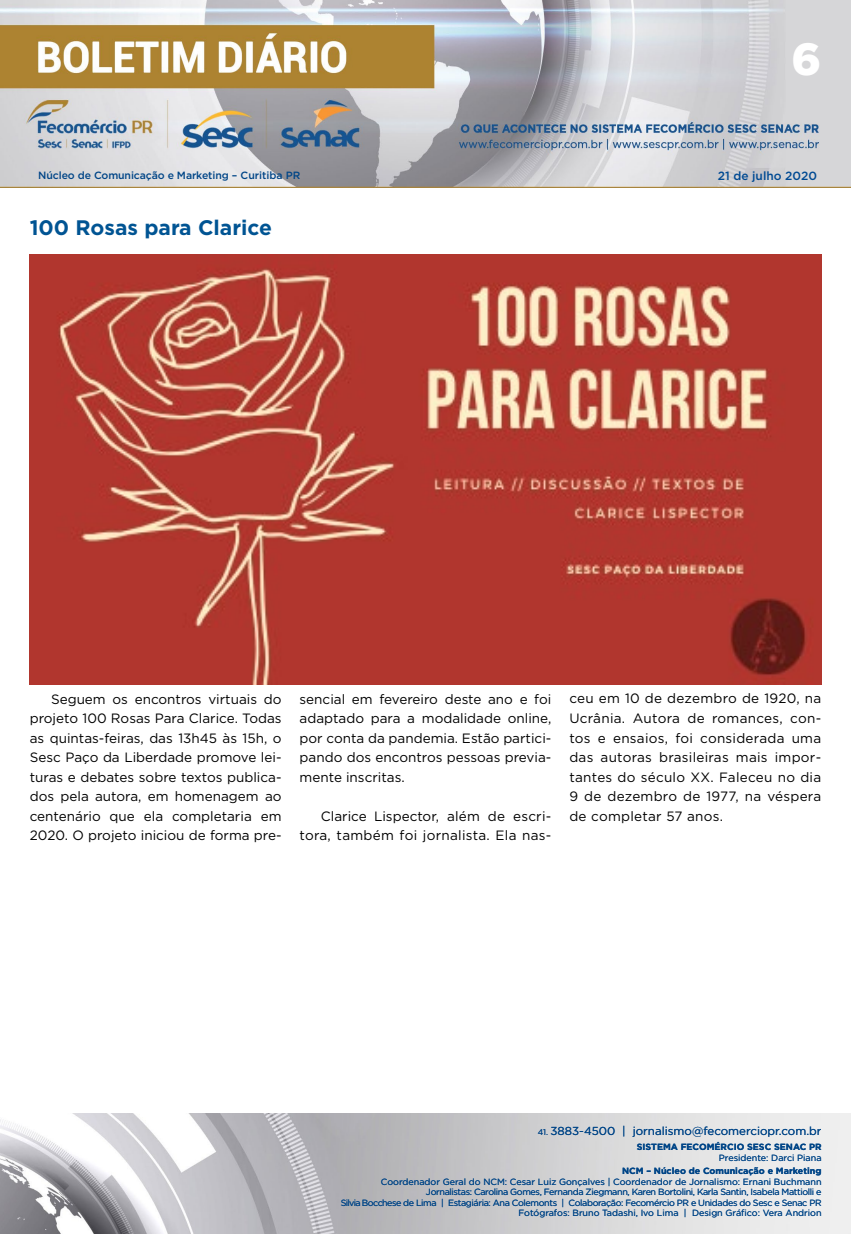
<style>
.page{position:relative;width:851px;height:1234px;background:#fff}
.page>*{position:absolute;margin:0;border:0;box-sizing:border-box;transform-origin:0 0}
.t1{font:900 45px "Gotham";color:#fff}
.t2{font:700 21px "Gotham";color:#005493}
.t3{font:13.5px/19.5px "Gotham";color:#000;text-align:justify}
.t4{font:13.5px/19.5px "Gotham";letter-spacing:.02em;color:#000;text-align:right}
.t5{font:500 11.85px "Gotham";color:#004a93}
.t6{font:11.55px "Gotham";color:#004587}
.t7{font:500 10.5px "Gotham";letter-spacing:-.01em;color:#004587}
.t8{font:9px/10.5px "Gotham";letter-spacing:-.04em;color:#004587;text-align:right}
.t9{font:700 9px "Gotham";color:#004587}
.t10{font:9px "Gotham";color:#004587}
.s1{font-size:8.25px}
</style>
<div class="page">
<img style="left:0;top:0;width:850px;height:188px">
<img style="left:0;top:1113px;width:850px;height:120px">
<img style="left:30px;top:255px;width:791px;height:429px">
<h1 class="t1" style="left:791px;top:28px;width:31px">6</h1>
<p class="t7" style="left:38px;top:168px;width:264px">Núcleo de Comunicação e Marketing – Curitiba PR</p>
<p class="t5" style="left:717px;top:167px;width:100px">21 de julho 2020</p>
<h2 class="t2" style="left:30px;top:214px;width:244px">100 Rosas para Clarice</h2>
<p class="t3" style="left:30px;top:688px;width:253px;text-indent:21px">Seguem os encontros virtuais do projeto 100 Rosas Para Clarice. Todas as quintas-feiras, das 13h45 às 15h, o Sesc Paço da Liberdade promove lei&shy;turas e debates sobre textos publica&shy;dos pela autora, em homenagem ao centenário que ela completaria em 2020. O projeto iniciou de forma pre-</p>
<p class="t3" style="left:299px;top:688px;width:253px">sencial em fevereiro deste ano e foi adaptado para a modalidade online, por conta da pandemia. Estão partici&shy;pando dos encontros pessoas previa&shy;mente inscritas.</p>
<p class="t4" style="left:299px;top:805px;width:253px">Clarice Lispector, além de escri&shy;tora, também foi jornalista. Ela nas-</p>
<p class="t3" style="left:569px;top:688px;width:253px">ceu em 10 de dezembro de 1920, na Ucrânia. Autora de romances, con&shy;tos e ensaios, foi considerada uma das autoras brasileiras mais impor&shy;tantes do século XX. Faleceu no dia 9 de dezembro de 1977, na véspera de completar 57 anos.</p>
<p class="t6" style="left:537px;top:1123px;width:285px"><span class="s1">41.</span> 3883-4500 | jornalismo@fecomerciopr.com.br</p>
<p class="t9" style="left:636px;top:1140px;width:186px">SISTEMA FECOMÉRCIO SESC SENAC PR</p>
<p class="t10" style="left:718px;top:1151px;width:104px">Presidente: Darci Piana</p>
<p class="t9" style="left:622px;top:1164px;width:201px">NCM – Núcleo de Comunicação e Marketing</p>
<p class="t8" style="left:341px;top:1175px;width:482px">Coordenador Geral do NCM: Cesar Luiz Gonçalves | Coordenador de Jornalismo: Ernani Buchmann Jornalistas: Carolina Gomes, Fernanda Ziegmann, Karen Bortolini, Karla Santin, Isabela Mattiolli e<br>Silvia Bocchese de Lima | Estagiária: Ana Colemonts | Colaboração: Fecomércio PR e Unidades do Sesc e Senac PR Fotógrafos: Bruno Tadashi, Ivo Lima | Design Gráfico: Vera Andrion</p>
</div>
